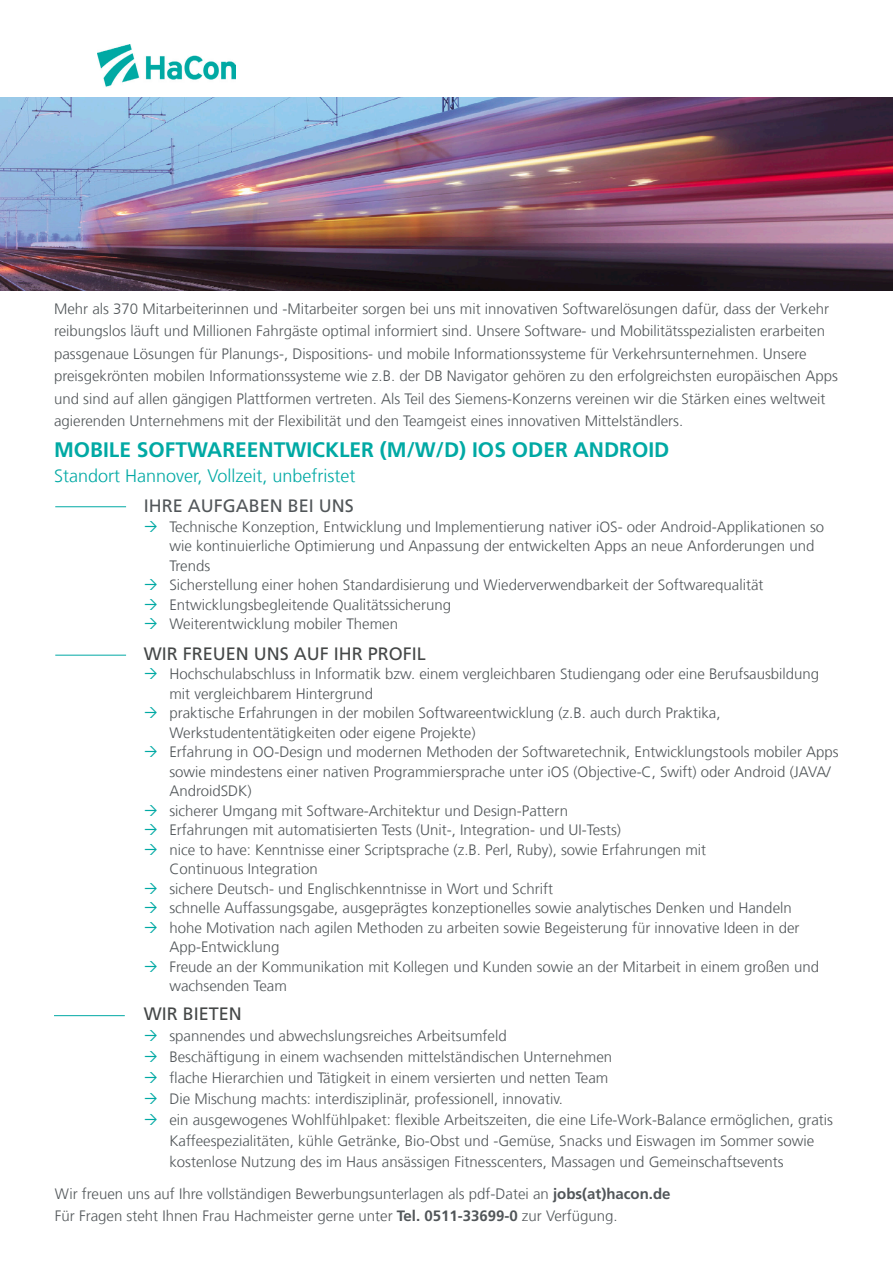
<style>
.page{position:relative;width:893px;height:1263px;background:#fff}
.page>*{position:absolute;margin:0;border:0;box-sizing:border-box;transform-origin:0 0}
.t1{font:700 21px "Frutiger LT Com";color:#00a9a4}
.t2{font:300 18px "Frutiger LT Com";color:#00a9a4}
.t3{font:18px "Frutiger LT Com";color:#444747}
.t4{font:18px "Frutiger LT Com";color:#515659}
.t5{font:300 15px/19.5px "Frutiger LT Com";color:#515659}
.s1{font-weight:700}
</style>
<div class="page">
<img style="left:98px;top:45px;width:137px;height:42px">
<img style="left:0;top:98px;width:893px;height:193px">
<hr style="left:55px;top:506px;width:71px;height:1px;background:#00a9a4">
<hr style="left:55px;top:655px;width:71px;height:1px;background:#00a9a4">
<hr style="left:54px;top:1015px;width:71px;height:1px;background:#00a9a4">
<p class="t5" style="left:54px;top:298px;width:785px;line-height:22.5px">Mehr als 370 Mitarbeiterinnen und -Mitarbeiter sorgen bei uns mit innovativen Softwarelösungen dafür, dass der Verkehr reibungslos läuft und Millionen Fahrgäste optimal informiert sind. Unsere Software- und Mobilitätsspezialisten erarbeiten passgenaue Lösungen für Planungs-, Dispositions- und mobile Informationssysteme für Verkehrsunternehmen. Unsere preisgekrönten mobilen Informationssysteme wie z.B. der DB Navigator gehören zu den erfolgreichsten europäischen Apps und sind auf allen gängigen Plattformen vertreten. Als Teil des Siemens-Konzerns vereinen wir die Stärken eines weltweit agierenden Unternehmens mit der Flexibilität und den Teamgeist eines innovativen Mittelständlers.</p>
<p class="t1" style="left:54px;top:437px;width:617px">MOBILE SOFTWAREENTWICKLER (M/W/D) IOS ODER ANDROID</p>
<p class="t2" style="left:54px;top:466px;width:303px">Standort Hannover, Vollzeit, unbefristet</p>
<p class="t4" style="left:144px;top:495px;width:212px">IHRE AUFGABEN BEI UNS</p>
<p class="t5" style="left:169px;top:517px;width:656px">Technische Konzeption, Entwicklung und Implementierung nativer iOS- oder Android-Applikationen so wie kontinuierliche Optimierung und Anpassung der entwickelten Apps an neue Anforderungen und<br>Trends</p>
<p class="t5" style="left:169px;top:575px;width:596px">Sicherstellung einer hohen Standardisierung und Wiederverwendbarkeit der Softwarequalität</p>
<p class="t5" style="left:169px;top:595px;width:283px">Entwicklungsbegleitende Qualitätssicherung</p>
<p class="t5" style="left:169px;top:614px;width:230px">Weiterentwicklung mobiler Themen</p>
<p class="t3" style="left:144px;top:643px;width:284px">WIR FREUEN UNS AUF IHR PROFIL</p>
<p class="t5" style="left:169px;top:664px;width:651px">Hochschulabschluss in Informatik bzw. einem vergleichbaren Studiengang oder eine Berufsausbildung mit vergleichbarem Hintergrund</p>
<p class="t5" style="left:169px;top:703px;width:553px">praktische Erfahrungen in der mobilen Softwareentwicklung (z.B. auch durch Praktika,<br>Werkstudententätigkeiten oder eigene Projekte)</p>
<p class="t5" style="left:169px;top:742px;width:671px">Erfahrung in OO-Design und modernen Methoden der Softwaretechnik, Entwicklungstools mobiler Apps sowie mindestens einer nativen Programmiersprache unter iOS (Objective-C, Swift) oder Android (JAVA/<br>AndroidSDK)</p>
<p class="t5" style="left:169px;top:801px;width:400px">sicherer Umgang mit Software-Architektur und Design-Pattern</p>
<p class="t5" style="left:169px;top:820px;width:453px">Erfahrungen mit automatisierten Tests (Unit-, Integration- und UI-Tests)</p>
<p class="t5" style="left:169px;top:840px;width:538px">nice to have: Kenntnisse einer Scriptsprache (z.B. Perl, Ruby), sowie Erfahrungen mit<br>Continuous Integration</p>
<p class="t5" style="left:169px;top:879px;width:385px">sichere Deutsch- und Englischkenntnisse in Wort und Schrift</p>
<p class="t5" style="left:169px;top:898px;width:624px">schnelle Auffassungsgabe, ausgeprägtes konzeptionelles sowie analytisches Denken und Handeln</p>
<p class="t5" style="left:169px;top:918px;width:632px">hohe Motivation nach agilen Methoden zu arbeiten sowie Begeisterung für innovative Ideen in der<br>App-Entwicklung</p>
<p class="t5" style="left:169px;top:957px;width:651px">Freude an der Kommunikation mit Kollegen und Kunden sowie an der Mitarbeit in einem großen und wachsenden Team</p>
<p class="t3" style="left:144px;top:1003px;width:100px">WIR BIETEN</p>
<p class="t5" style="left:169px;top:1026px;width:339px">spannendes und abwechslungsreiches Arbeitsumfeld</p>
<p class="t5" style="left:169px;top:1047px;width:444px">Beschäftigung in einem wachsenden mittelständischen Unternehmen</p>
<p class="t5" style="left:169px;top:1068px;width:440px">flache Hierarchien und Tätigkeit in einem versierten und netten Team</p>
<p class="t5" style="left:169px;top:1089px;width:395px">Die Mischung machts: interdisziplinär, professionell, innovativ.</p>
<p class="t5" style="left:169px;top:1110px;width:665px;line-height:21px">ein ausgewogenes Wohlfühlpaket: flexible Arbeitszeiten, die eine Life-Work-Balance ermöglichen, gratis<br>Kaffeespezialitäten, kühle Getränke, Bio-Obst und -Gemüse, Snacks und Eiswagen im Sommer sowie kostenlose Nutzung des im Haus ansässigen Fitnesscenters, Massagen und Gemeinschaftsevents</p>
<p class="t5" style="left:55px;top:1182px;width:617px;line-height:22.5px">Wir freuen uns auf Ihre vollständigen Bewerbungsunterlagen als pdf-Datei an <span class="s1">jobs(at)hacon.de<br></span>Für Fragen steht Ihnen Frau Hachmeister gerne unter <span class="s1">Tel. 0511-33699-0</span> zur Verfügung.</p>
</div>
